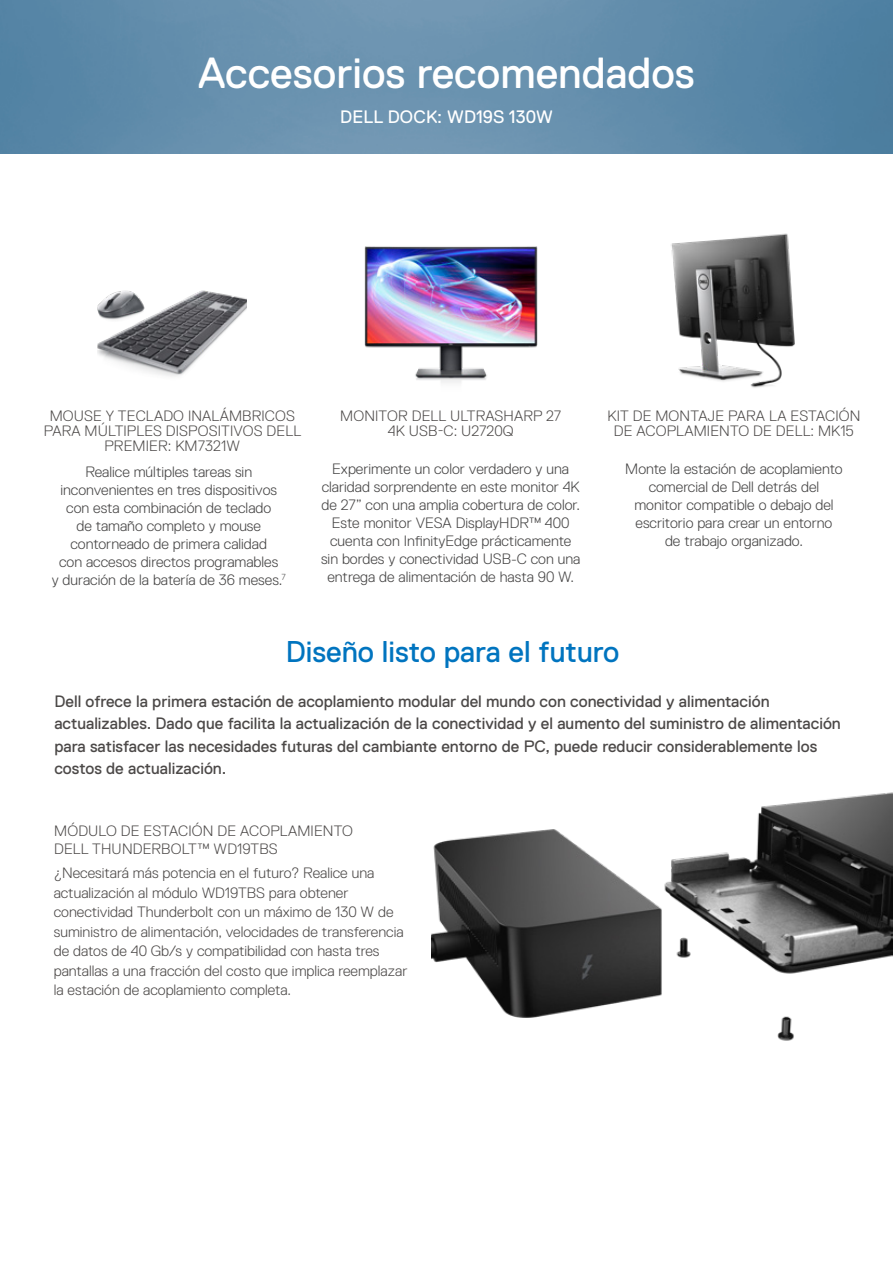
<style>
.page{position:relative;width:893px;height:1263px;background:#fff}
.page>*{position:absolute;margin:0;border:0;box-sizing:border-box;transform-origin:0 0}
.t1{font:43.5px "Dell Replica";color:#fff}
.t2{font:30px "Dell Replica";color:#0074bf}
.t3{font:18px "Dell Replica";letter-spacing:.01em;color:#fff}
.t4{font:16.5px/22.5px "Dell Replica";color:#4c4948}
.t5{font:300 15px/18px "Dell Replica";color:#454444;text-align:center}
.t6{font:300 15px/19.5px "Dell Replica";color:#4c4948;text-align:center}
</style>
<div class="page">
<img style="left:0;top:0;width:893px;height:153px">
<img style="left:671px;top:233px;width:124px;height:155px">
<img style="left:364px;top:246px;width:174px;height:137px">
<img style="left:98px;top:290px;width:149px;height:87px">
<img style="left:431px;top:792px;width:462px;height:249px">
<h1 class="t1" style="left:198px;top:49px;width:498px">Accesorios recomendados</h1>
<p class="t3" style="left:340px;top:107px;width:214px">DELL DOCK: WD19S 130W</p>
<p class="t6" style="left:44px;top:409px;width:259px;line-height:15px">MOUSE Y TECLADO INALÁMBRICOS<br>PARA MÚLTIPLES DISPOSITIVOS DELL<br>PREMIER: KM7321W</p>
<p class="t6" style="left:340px;top:409px;width:223px;line-height:15px">MONITOR DELL ULTRASHARP 27<br>4K USB-C: U2720Q</p>
<p class="t6" style="left:607px;top:409px;width:255px;line-height:15px">KIT DE MONTAJE PARA LA ESTACIÓN<br>DE ACOPLAMIENTO DE DELL: MK15</p>
<p class="t5" style="left:52px;top:462px;width:236px">Realice múltiples tareas sin inconvenientes en tres dispositivos con esta combinación de teclado<br>de tamaño completo y mouse contorneado de primera calidad<br>con accesos directos programables<br>y duración de la batería de 36 meses.<sup>7</sup></p>
<p class="t5" style="left:321px;top:459px;width:261px">Experimente un color verdadero y una claridad sorprendente en este monitor 4K de 27” con una amplia cobertura de color.<br>Este monitor VESA DisplayHDR™ 400 cuenta con InfinityEdge prácticamente sin bordes y conectividad USB-C con una entrega de alimentación de hasta 90 W.</p>
<p class="t5" style="left:625px;top:459px;width:219px">Monte la estación de acoplamiento comercial de Dell detrás del monitor compatible o debajo del escritorio para crear un entorno<br>de trabajo organizado.</p>
<h2 class="t2" style="left:286px;top:635px;width:335px">Diseño listo para el futuro</h2>
<p class="t4" style="left:54px;top:690px;width:788px">Dell ofrece la primera estación de acoplamiento modular del mundo con conectividad y alimentación actualizables. Dado que facilita la actualización de la conectividad y el aumento del suministro de alimentación para satisfacer las necesidades futuras del cambiante entorno de PC, puede reducir considerablemente los costos de actualización.</p>
<p class="t6" style="left:54px;top:822px;width:300px;line-height:18px;text-align:left">MÓDULO DE ESTACIÓN DE ACOPLAMIENTO<br>DELL THUNDERBOLT™ WD19TBS</p>
<p class="t6" style="left:54px;top:863px;width:355px;text-align:left">¿Necesitará más potencia en el futuro? Realice una actualización al módulo WD19TBS para obtener conectividad Thunderbolt con un máximo de 130 W de suministro de alimentación, velocidades de transferencia de datos de 40 Gb/s y compatibilidad con hasta tres pantallas a una fracción del costo que implica reemplazar la estación de acoplamiento completa.</p>
</div>
